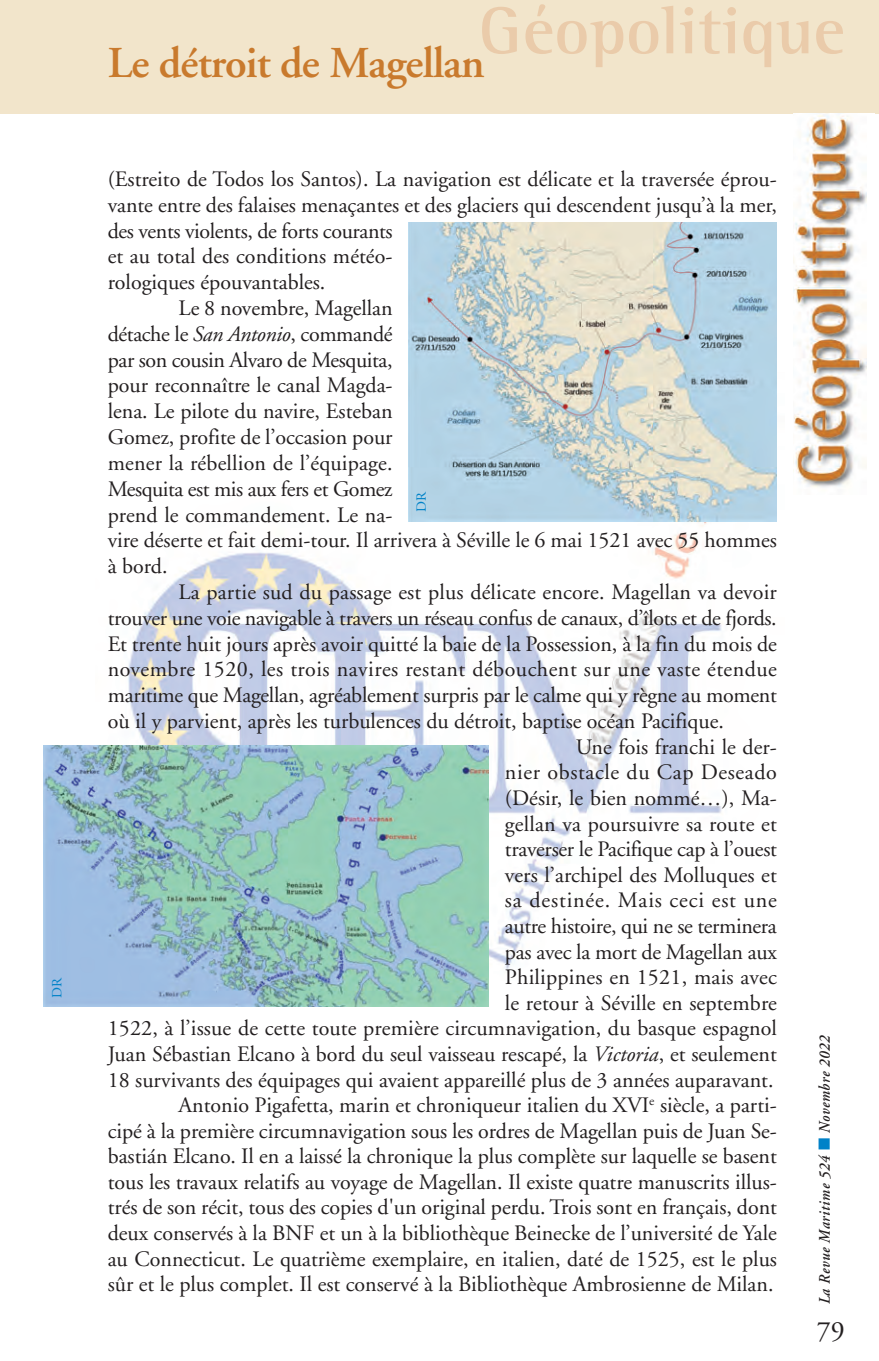
<style>
.page{position:relative;width:879px;height:1361px;background:#fff}
.page>*{position:absolute;margin:0;border:0;box-sizing:border-box;transform-origin:0 0}
.t1{font:700 68px "Rotis Semi Serif";color:#eacbaa}
.t2{font:600 44px "Adobe Garamond";letter-spacing:-.02em;color:#c97a2d}
.t3{font:28px "Adobe Garamond";color:#231f20}
.t4{font:22px "Adobe Garamond";color:#231f20}
.t5{font:22px "Adobe Garamond";letter-spacing:-.02em;color:#231f20}
.t6{font:22px "Adobe Garamond";letter-spacing:.02em;color:#231f20}
.t7{font:22px "Adobe Garamond";letter-spacing:.04em;color:#231f20}
.t8{font:22px "Adobe Garamond";letter-spacing:.03em;color:#231f20}
.t9{font:italic 600 16px "Adobe Garamond";letter-spacing:.045em;color:#231f20;scale:.9 1}
.t10{font:14px "Adobe Garamond";color:#0082c8}
.s1{font-style:italic}
.s2{color:#0082c8}
</style>
<div class="page">
<img style="left:128px;top:521px;width:649px;height:449px">
<img style="left:794px;top:113px;width:73px;height:374px">
<div style="left:0;top:0;width:23px;height:113px;background:#f2e5cb"></div>
<img style="left:408px;top:222px;width:369px;height:299px">
<img style="left:43px;top:745px;width:446px;height:262px">
<p class="t10" style="left:52px;top:998px;width:22px;rotate:-90deg">DR</p>
<h1 class="t1" style="left:479px;top:8px;width:368px">Géopolitique</h1>
<h2 class="t2" style="left:108px;top:46px;width:378px">Le détroit de Magellan</h2>
<p class="t4" style="left:108px;top:170px;width:670px">(Estreito de Todos los Santos). La navigation est délicate et la traversée éprou-</p>
<p class="t4" style="left:108px;top:196px;width:670px">vante entre des falaises menaçantes et des glaciers qui descendent jusqu’à la mer,</p>
<p class="t5" style="left:108px;top:222px;width:286px">des vents violents, de forts courants</p>
<p class="t4" style="left:108px;top:248px;width:286px">et au total des conditions météo-</p>
<p class="t4" style="left:108px;top:273px;width:219px">rologiques épouvantables.</p>
<p class="t4" style="left:179px;top:299px;width:215px">Le 8 novembre, Magellan</p>
<p class="t4" style="left:108px;top:325px;width:286px">détache le <span class="s1">San Antonio</span>, commandé</p>
<p class="t5" style="left:108px;top:351px;width:286px">par son cousin Alvaro de Mesquita,</p>
<p class="t4" style="left:108px;top:377px;width:286px">pour reconnaître le canal Magda-</p>
<p class="t4" style="left:108px;top:402px;width:286px">lena. Le pilote du navire, Esteban</p>
<p class="t4" style="left:108px;top:428px;width:286px">Gomez, profite de l’occasion pour</p>
<p class="t4" style="left:108px;top:454px;width:286px">mener la rébellion de l’équipage.</p>
<p class="t5" style="left:108px;top:480px;width:286px">Mesquita est mis aux fers et Gomez</p>
<p class="t4" style="left:108px;top:506px;width:286px">prend le commandement. Le na-</p>
<p class="t4" style="left:108px;top:531px;width:671px">vire déserte et fait demi-tour. Il arrivera à Séville le 6 mai 1521 avec 55 hommes</p>
<p class="t4" style="left:108px;top:557px;width:61px">à bord.</p>
<p class="t4" style="left:179px;top:583px;width:600px">La partie sud du passage est plus délicate encore. Magellan va devoir</p>
<p class="t4" style="left:108px;top:609px;width:670px">trouver une voie navigable à travers un réseau confus de canaux, d’îlots et de fjords.</p>
<p class="t4" style="left:108px;top:635px;width:671px">Et trente huit jours après avoir quitté la baie de la Possession, à la fin du mois de</p>
<p class="t6" style="left:108px;top:661px;width:671px">novembre 1520, les trois navires restant débouchent sur une vaste étendue</p>
<p class="t4" style="left:108px;top:686px;width:670px">maritime que Magellan, agréablement surpris par le calme qui y règne au moment</p>
<p class="t4" style="left:108px;top:712px;width:617px">où il y parvient, après les turbulences du détroit, baptise océan Pacifique.</p>
<p class="t4" style="left:576px;top:738px;width:203px">Une fois franchi le der-</p>
<p class="t8" style="left:505px;top:763px;width:273px">nier obstacle du Cap Deseado</p>
<p class="t4" style="left:505px;top:789px;width:273px">(Désir, le bien nommé…), Ma-</p>
<p class="t4" style="left:505px;top:815px;width:273px">gellan va poursuivre sa route et</p>
<p class="t4" style="left:505px;top:840px;width:273px">traverser le Pacifique cap à l’ouest</p>
<p class="t4" style="left:505px;top:866px;width:273px">vers l’archipel des Molluques et</p>
<p class="t7" style="left:505px;top:891px;width:273px">sa destinée. Mais ceci est une</p>
<p class="t4" style="left:505px;top:917px;width:273px">autre histoire, qui ne se terminera</p>
<p class="t4" style="left:505px;top:943px;width:273px">pas avec la mort de Magellan aux</p>
<p class="t4" style="left:505px;top:968px;width:273px">Philippines en 1521, mais avec</p>
<p class="t4" style="left:505px;top:994px;width:273px">le retour à Séville en septembre</p>
<p class="t4" style="left:108px;top:1019px;width:671px">1522, à l’issue de cette toute première circumnavigation, du basque espagnol</p>
<p class="t4" style="left:108px;top:1045px;width:670px">Juan Sébastian Elcano à bord du seul vaisseau rescapé, la <span class="s1">Victoria</span>, et seulement</p>
<p class="t4" style="left:108px;top:1071px;width:667px">18 survivants des équipages qui avaient appareillé plus de 3 années auparavant.</p>
<p class="t4" style="left:179px;top:1096px;width:600px">Antonio Pigafetta, marin et chroniqueur italien du XVI<sup>e</sup> siècle, a parti-</p>
<p class="t4" style="left:108px;top:1122px;width:670px">cipé à la première circumnavigation sous les ordres de Magellan puis de Juan Se-</p>
<p class="t4" style="left:108px;top:1147px;width:670px">bastián Elcano. Il en a laissé la chronique la plus complète sur laquelle se basent</p>
<p class="t4" style="left:108px;top:1173px;width:670px">tous les travaux relatifs au voyage de Magellan. Il existe quatre manuscrits illus-</p>
<p class="t4" style="left:108px;top:1198px;width:670px">trés de son récit, tous des copies d'un original perdu. Trois sont en français, dont</p>
<p class="t4" style="left:108px;top:1224px;width:670px">deux conservés à la BNF et un à la bibliothèque Beinecke de l’université de Yale</p>
<p class="t4" style="left:108px;top:1250px;width:671px">au Connecticut. Le quatrième exemplaire, en italien, daté de 1525, est le plus</p>
<p class="t4" style="left:108px;top:1275px;width:667px">sûr et le plus complet. Il est conservé à la Bibliothèque Ambrosienne de Milan.</p>
<p class="t10" style="left:416px;top:511px;width:22px;rotate:-90deg">DR</p>
<p class="t9" style="left:818px;top:1304px;width:301px;rotate:-90deg">La Revue Maritime 524 <span class="s2">■</span> Novembre 2022</p>
<p class="t3" style="left:817px;top:1320px;width:29px">79</p>
</div>
